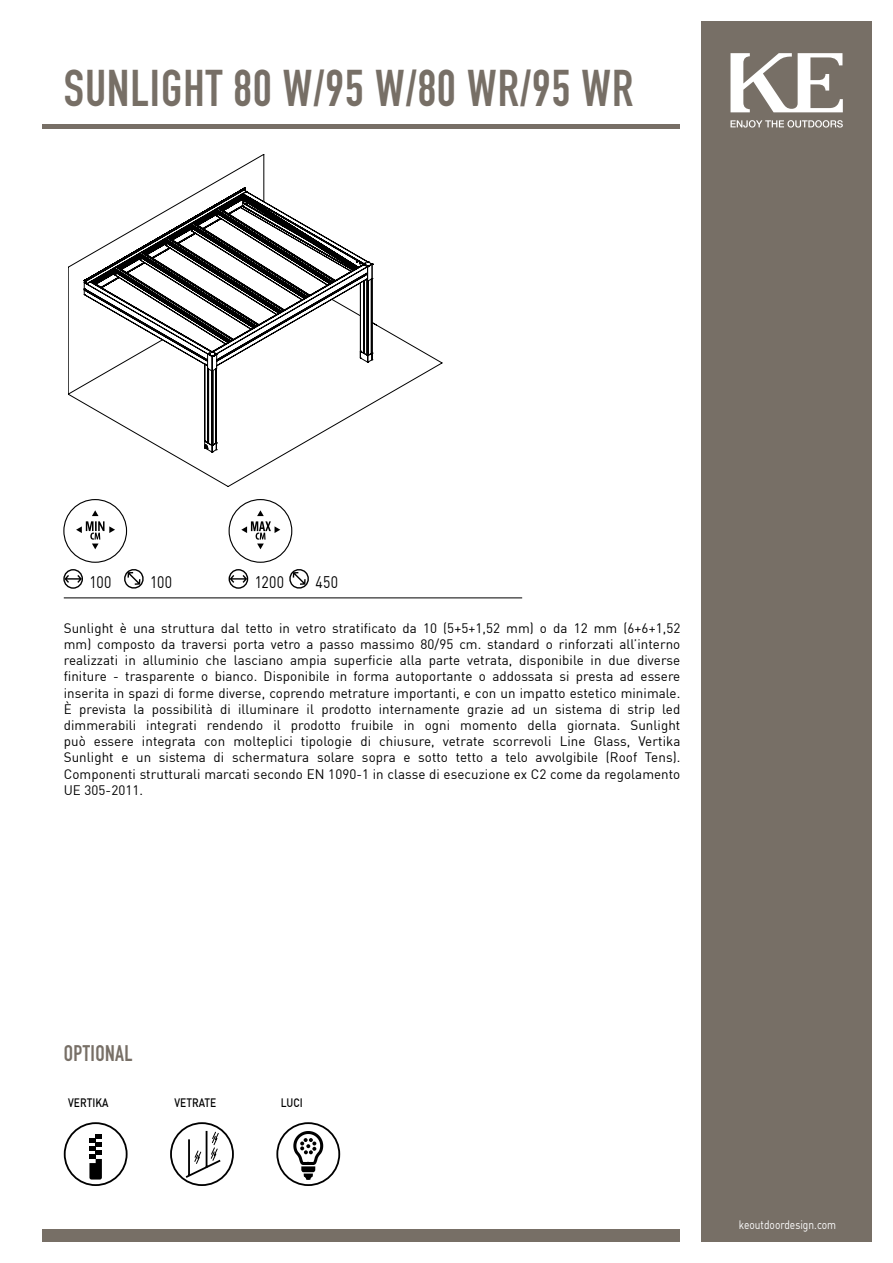
<style>
.page{position:relative;width:893px;height:1263px;background:#fff}
.page>*{position:absolute;margin:0;border:0;box-sizing:border-box;transform-origin:0 0}
.t1{font:50.85px "DIN Engschrift Std";letter-spacing:.02em;color:#776f66}
.t2{font:22.2px "DIN Engschrift Std";letter-spacing:.02em;color:#776f66}
.t3{font:16.5px "DIN";letter-spacing:.02em;color:#000;scale:.85 1}
.t4{font:13.5px/16.2px "DIN";letter-spacing:.005em;color:#000;text-align:justify}
.t5{font:12px "DIN";color:#fff;scale:.85 1}
.t6{font:500 12px "DIN";color:#000;scale:.85 1}
</style>
<div class="page">
<div style="left:43px;top:1229px;width:637px;height:13px;background:#776f66"></div>
<div style="left:702px;top:21px;width:170px;height:1221px;background:#776f66"></div>
<svg style="left:730px;top:53px;width:113px;height:59px"></svg>
<svg style="left:730px;top:120px;width:113px;height:8px"></svg>
<div style="left:64px;top:1122px;width:64px;height:64px;border:2px solid #000;border-radius:50%"></div>
<svg style="left:89px;top:1134px;width:13px;height:45px"></svg>
<svg style="left:171px;top:1123px;width:62px;height:62px"></svg>
<div style="left:170px;top:1122px;width:64px;height:64px;border:2px solid #000;border-radius:50%"></div>
<svg style="left:184px;top:1129px;width:39px;height:50px"></svg>
<div style="left:276px;top:1122px;width:64px;height:64px;border:2px solid #000;border-radius:50%"></div>
<svg style="left:293px;top:1131px;width:30px;height:49px"></svg>
<div style="left:63px;top:499px;width:64px;height:64px;border:1px solid #000;border-radius:50%"></div>
<svg style="left:68px;top:154px;width:374px;height:333px"></svg>
<hr style="left:43px;top:125px;width:637px;height:4px;background:#776f66">
<hr style="left:64px;top:597px;width:458px;height:1px;background:#000">
<svg style="left:64px;top:570px;width:18px;height:18px"></svg>
<div style="left:63px;top:569px;width:20px;height:20px;border:1px solid #000;border-radius:50%"></div>
<svg style="left:64px;top:575px;width:18px;height:8px"></svg>
<svg style="left:229px;top:570px;width:19px;height:18px"></svg>
<div style="left:229px;top:569px;width:19px;height:20px;border:1px solid #000;border-radius:50%"></div>
<svg style="left:230px;top:575px;width:17px;height:8px"></svg>
<svg style="left:241px;top:510px;width:39px;height:39px"></svg>
<div style="left:229px;top:499px;width:63px;height:64px;border:1px solid #000;border-radius:50%"></div>
<svg style="left:124px;top:569px;width:20px;height:20px"></svg>
<svg style="left:289px;top:569px;width:20px;height:20px"></svg>
<svg style="left:76px;top:510px;width:39px;height:39px"></svg>
<h1 class="t1" style="left:64px;top:58px;width:571px">SUNLIGHT 80 W/95 W/80 WR/95 WR</h1>
<p class="t3" style="left:90px;top:571px;width:27px">100</p>
<p class="t3" style="left:150px;top:571px;width:27px">100</p>
<p class="t3" style="left:255px;top:571px;width:36px">1200</p>
<p class="t3" style="left:315px;top:571px;width:28px">450</p>
<p class="t4" style="left:64px;top:620px;width:618px">Sunlight è una struttura dal tetto in vetro stratificato da 10 (5+5+1,52 mm) o da 12 mm (6+6+1,52 mm) composto da traversi porta vetro a passo massimo 80/95 cm. standard o rinforzati all’interno realizzati in alluminio che lasciano ampia superficie alla parte vetrata, disponibile in due diverse finiture - trasparente o bianco. Disponibile in forma autoportante o addossata si presta ad essere inserita in spazi di forme diverse, coprendo metrature importanti, e con un impatto estetico minimale.<br>È prevista la possibilità di illuminare il prodotto internamente grazie ad un sistema di strip led dimmerabili integrati rendendo il prodotto fruibile in ogni momento della giornata. Sunlight può essere integrata con molteplici tipologie di chiusure, vetrate scorrevoli Line Glass, Vertika Sunlight e un sistema di schermatura solare sopra e sotto tetto a telo avvolgibile (Roof Tens).<br>Componenti strutturali marcati secondo EN 1090-1 in classe di esecuzione ex C2 come da regolamento UE 305-2011.</p>
<h2 class="t2" style="left:64px;top:1040px;width:70px">OPTIONAL</h2>
<p class="t6" style="left:68px;top:1095px;width:49px">VERTIKA</p>
<p class="t6" style="left:175px;top:1095px;width:51px">VETRATE</p>
<p class="t6" style="left:281px;top:1095px;width:27px">LUCI</p>
<p class="t5" style="left:739px;top:1217px;width:116px">keoutdoordesign.com</p>
</div>
